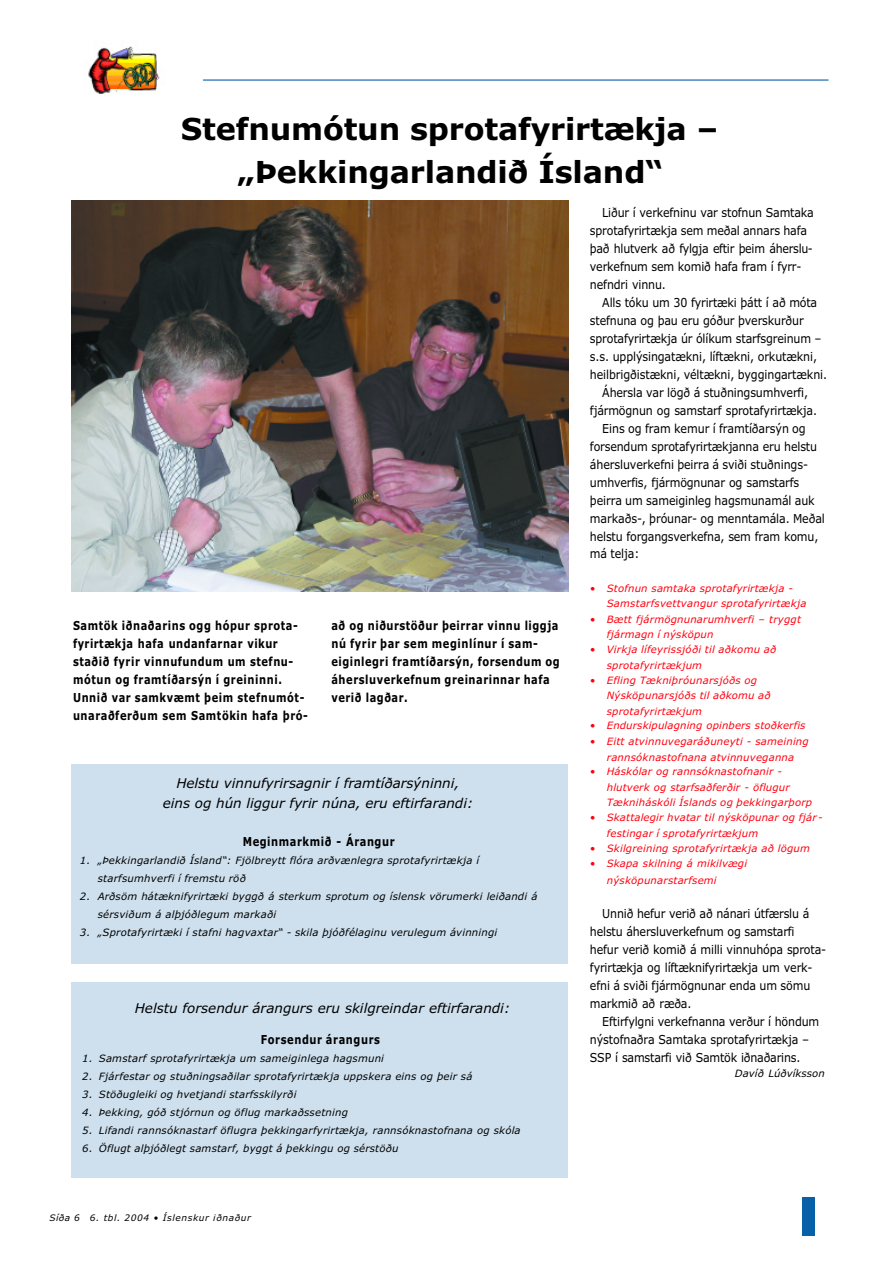
<style>
.page{position:relative;width:893px;height:1263px;background:#fff}
.page>*{position:absolute;margin:0;border:0;box-sizing:border-box;transform-origin:0 0}
.t1{font:700 30.3px/43.8px "Verdana";letter-spacing:-.005em;color:#000;text-align:center}
.t2{font:italic 13.5px/20.2px "Verdana";color:#000;text-align:center}
.t3{font:12.3px/18px "Verdana";letter-spacing:-.015em;color:#000;scale:.89 1}
.t4{font:700 12.3px/18px "Verdana";letter-spacing:.055em;color:#000;scale:.8 1}
.t5{font:italic 10.05px/18px "Verdana";letter-spacing:.02em;color:#000}
.t6{font:italic 10.05px/15.8px "Verdana";letter-spacing:.02em;color:#ff000f}
.t7{font:italic 9px "Verdana";letter-spacing:.07em;color:#000}
</style>
<div class="page">
<div style="left:802px;top:1198px;width:12px;height:38px;background:#0860a9"></div>
<hr style="left:203px;top:79px;width:625px;height:2px;background:#0860a9">
<img style="left:72px;top:200px;width:496px;height:391px">
<img style="left:88px;top:46px;width:72px;height:48px">
<div style="left:71px;top:764px;width:496px;height:200px;background:#cee0ee"></div>
<div style="left:71px;top:982px;width:496px;height:195px;background:#cee0ee"></div>
<h1 class="t1" style="left:181px;top:109px;width:539px">Stefnumótun sprotafyrirtækja – „Þekkingarlandið Ísland“</h1>
<p class="t4" style="left:73px;top:618px;width:295px">Samtök iðnaðarins ogg hópur sprota&shy;fyrirtækja hafa undanfarnar vikur staðið fyrir vinnufundum um stefnu&shy;mótun og framtíðarsýn í greininni.<br>Unnið var samkvæmt þeim stefnumót&shy;unaraðferðum sem Samtökin hafa þró-</p>
<p class="t4" style="left:331px;top:618px;width:287px">að og niðurstöður þeirrar vinnu liggja nú fyrir þar sem meginlínur í sam&shy;eiginlegri framtíðarsýn, forsendum og áhersluverkefnum greinarinnar hafa verið lagðar.</p>
<p class="t2" style="left:163px;top:774px;width:312px">Helstu vinnufyrirsagnir í framtíðarsýninni, eins og hún liggur fyrir núna, eru eftirfarandi:</p>
<p class="t4" style="left:243px;top:834px;width:191px">Meginmarkmið - Árangur</p>
<p class="t5" style="left:98px;top:852px;width:383px;text-indent:-18px">1. „Þekkingarlandið Ísland“: Fjölbreytt flóra arðvænlegra sprotafyrirtækja í starfsumhverfi í fremstu röð</p>
<p class="t5" style="left:98px;top:888px;width:441px;text-indent:-18px">2. Arðsöm hátæknifyrirtæki byggð á sterkum sprotum og íslensk vörumerki leiðandi á sérsviðum á alþjóðlegum markaði</p>
<p class="t5" style="left:80px;top:924px;width:419px">3. „Sprotafyrirtæki í stafni hagvaxtar“ - skila þjóðfélaginu verulegum ávinningi</p>
<p class="t2" style="left:135px;top:999px;width:377px">Helstu forsendur árangurs eru skilgreindar eftirfarandi:</p>
<p class="t4" style="left:261px;top:1031px;width:151px">Forsendur árangurs</p>
<p class="t5" style="left:82px;top:1050px;width:303px">1. Samstarf sprotafyrirtækja um sameiginlega hagsmuni</p>
<p class="t5" style="left:82px;top:1068px;width:392px">2. Fjárfestar og stuðningsaðilar sprotafyrirtækja uppskera eins og þeir sá</p>
<p class="t5" style="left:82px;top:1086px;width:216px">3. Stöðugleiki og hvetjandi starfsskilyrði</p>
<p class="t5" style="left:82px;top:1104px;width:267px">4. Þekking, góð stjórnun og öflug markaðssetning</p>
<p class="t5" style="left:82px;top:1122px;width:440px">5. Lifandi rannsóknastarf öflugra þekkingarfyrirtækja, rannsóknastofnana og skóla</p>
<p class="t5" style="left:82px;top:1140px;width:318px">6. Öflugt alþjóðlegt samstarf, byggt á þekkingu og sérstöðu</p>
<p class="t7" style="left:49px;top:1214px;width:203px">Síða 6 6. tbl. 2004 • Íslenskur iðnaður</p>
<p class="t3" style="left:590px;top:205px;width:253px;text-indent:12px">Liður í verkefninu var stofnun Samtaka sprotafyrirtækja sem meðal annars hafa það hlutverk að fylgja eftir þeim áherslu&shy;verkefnum sem komið hafa fram í fyrr&shy;nefndri vinnu.</p>
<p class="t3" style="left:602px;top:295px;width:243px">Alls tóku um 30 fyrirtæki þátt í að móta</p>
<p class="t3" style="left:590px;top:312px;width:242px">stefnuna og þau eru góður þverskurður</p>
<p class="t3" style="left:590px;top:330px;width:262px">sprotafyrirtækja úr ólíkum starfsgreinum –</p>
<p class="t3" style="left:590px;top:348px;width:257px">s.s. upplýsingatækni, líftækni, orkutækni,</p>
<p class="t3" style="left:590px;top:366px;width:268px">heilbrigðistækni, véltækni, byggingartækni.</p>
<p class="t3" style="left:602px;top:384px;width:233px">Áhersla var lögð á stuðningsumhverfi,</p>
<p class="t3" style="left:590px;top:402px;width:257px">fjármögnun og samstarf sprotafyrirtækja.</p>
<p class="t3" style="left:602px;top:420px;width:230px">Eins og fram kemur í framtíðarsýn og</p>
<p class="t3" style="left:590px;top:438px;width:257px">forsendum sprotafyrirtækjanna eru helstu</p>
<p class="t3" style="left:590px;top:456px;width:246px">áhersluverkefni þeirra á sviði stuðnings-</p>
<p class="t3" style="left:590px;top:474px;width:236px">umhverfis, fjármögnunar og samstarfs</p>
<p class="t3" style="left:590px;top:492px;width:254px">þeirra um sameiginleg hagsmunamál auk</p>
<p class="t3" style="left:590px;top:510px;width:265px">markaðs-, þróunar- og menntamála. Meðal</p>
<p class="t3" style="left:590px;top:528px;width:258px">helstu forgangsverkefna, sem fram komu,</p>
<p class="t3" style="left:590px;top:546px;width:57px">má telja:</p>
<p class="t6" style="left:606px;top:582px;width:201px;line-height:14.5px;text-indent:-17px">• Stofnun samtaka sprotafyrirtækja -<br>Samstarfsvettvangur sprotafyrirtækja</p>
<p class="t6" style="left:606px;top:612px;width:196px;text-indent:-17px">• Bætt fjármögnunarumhverfi – tryggt fjármagn í nýsköpun</p>
<p class="t6" style="left:606px;top:642px;width:171px;text-indent:-17px">• Virkja lífeyrissjóði til aðkomu að sprotafyrirtækjum</p>
<p class="t6" style="left:606px;top:674px;width:165px;line-height:14.5px;text-indent:-17px">• Efling Tækniþróunarsjóðs og<br>Nýsköpunarsjóðs til aðkomu að</p>
<p class="t6" style="left:606px;top:704px;width:97px">sprotafyrirtækjum</p>
<p class="t6" style="left:590px;top:719px;width:217px">• Endurskipulagning opinbers stoðkerfis</p>
<p class="t6" style="left:590px;top:734px;width:220px;text-align:center">• Eitt atvinnuvegaráðuneyti - sameining rannsóknastofnana atvinnuveganna</p>
<p class="t6" style="left:606px;top:765px;width:184px;text-indent:-17px">• Háskólar og rannsóknastofnanir - hlutverk og starfsaðferðir - öflugur</p>
<p class="t6" style="left:606px;top:795px;width:207px">Tækniháskóli Íslands og þekkingarþorp</p>
<p class="t6" style="left:606px;top:811px;width:217px;text-indent:-17px">• Skattalegir hvatar til nýsköpunar og fjár&shy;festingar í sprotafyrirtækjum</p>
<p class="t6" style="left:590px;top:841px;width:221px">• Skilgreining sprotafyrirtækja að lögum</p>
<p class="t6" style="left:606px;top:856px;width:142px;line-height:16.8px;text-indent:-17px">• Skapa skilning á mikilvægi nýsköpunarstarfsemi</p>
<p class="t3" style="left:590px;top:905px;width:267px;text-indent:12px">Unnið hefur verið að nánari útfærslu á helstu áhersluverkefnum og samstarfi hefur verið komið á milli vinnuhópa sprota&shy;fyrirtækja og líftæknifyrirtækja um verk&shy;efni á sviði fjármögnunar enda um sömu markmið að ræða.</p>
<p class="t3" style="left:590px;top:1013px;width:259px;text-indent:12px">Eftirfylgni verkefnanna verður í höndum nýstofnaðra Samtaka sprotafyrirtækja –<br>SSP í samstarfi við Samtök iðnaðarins.</p>
<p class="t5" style="left:735px;top:1066px;width:91px">Davíð Lúðvíksson</p>
</div>
